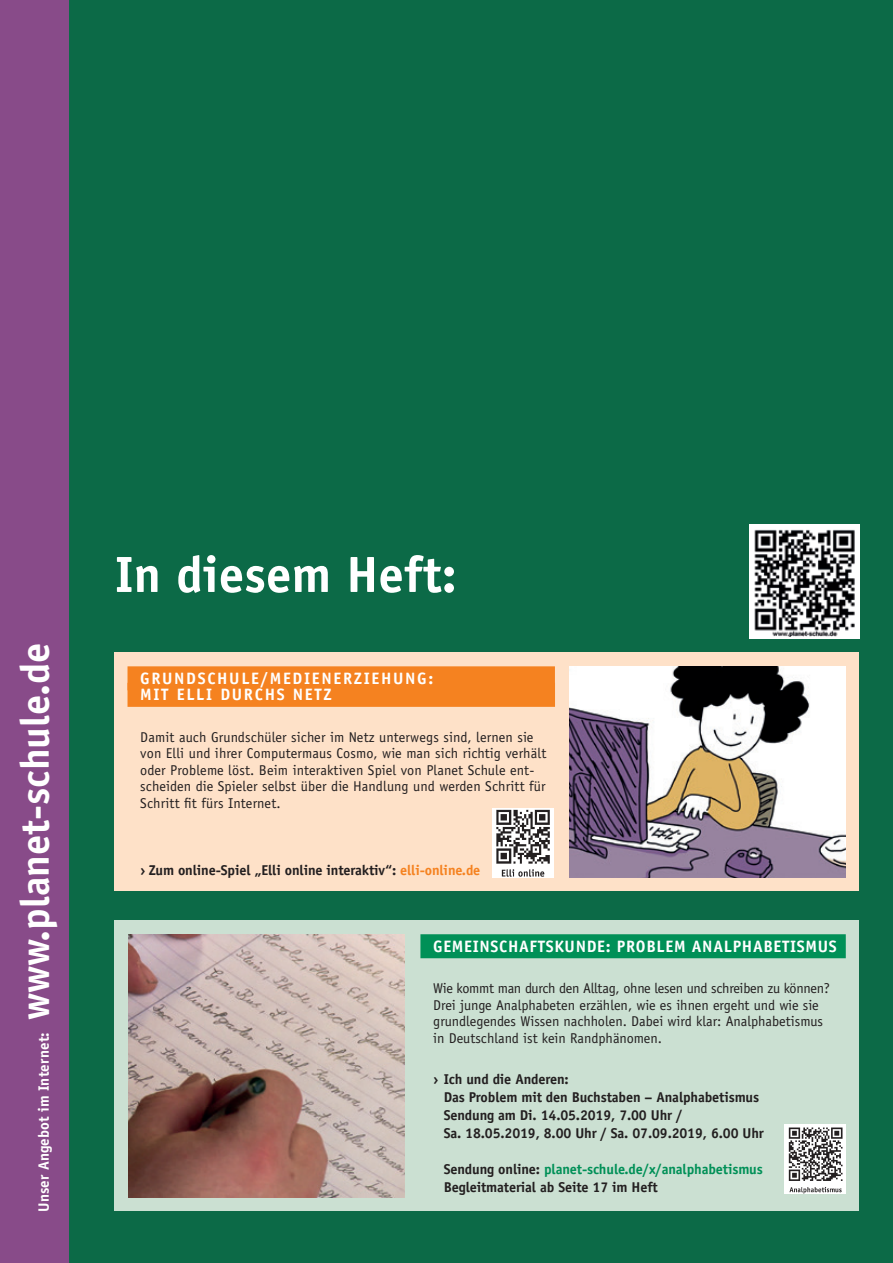
<style>
.page{position:relative;width:893px;height:1263px;background:#0c6a47}
.page>*{position:absolute;margin:0;border:0;box-sizing:border-box;transform-origin:0 0}
.Inhalt_Themen{font:700 51px "Officina Sans Std";color:#fff}
.Seitlicher_Text{font:700 40.5px "Officina Sans Std";color:#fff}
.Praxis_linksbündig_B{font:700 16.5px "Officina Sans Std";letter-spacing:.1em;color:#fff}
.Praxis_linksbündig_B-2{font:700 16.5px "Officina Sans Std";letter-spacing:.04em;color:#fff}
.Seitlicher_Text-2{font:700 15px "Officina Sans Std";letter-spacing:.01em;color:#fff}
.Text_U4_Sendungen_Ko{font:14.25px/16.5px "Officina Sans Std";letter-spacing:.01em;color:#231f20}
.Praxis_linksbündig_B-3{font:14.25px/16.5px "Officina Sans Std";color:#231f20}
.Praxis_linksbündig_B-4{font:700 14.25px/18px "Officina Sans Std";letter-spacing:-.01em;color:#231f20}
.Text_U4_Sendungen_Ko-2{font:700 14.25px "Officina Sans Std";letter-spacing:-.01em;color:#231f20}
.Praxis_linksbündig_B-5{font:700 14.25px "Officina Sans Std";letter-spacing:-.01em;color:#009057}
.s1{color:#f58220}
.s2{color:#231f20}
</style>
<div class="page">
<div style="left:0;top:0;width:68px;height:1263px;background:#884b89"></div>
<div style="left:115px;top:921px;width:744px;height:290px;background:#cbe0d2"></div>
<div style="left:749px;top:524px;width:110px;height:115px;background:#fff"></div>
<img style="left:754px;top:529px;width:101px;height:107px">
<div style="left:115px;top:653px;width:744px;height:238px;background:#fee1c8"></div>
<div style="left:128px;top:666px;width:427px;height:24px;background:#f58220"></div>
<div style="left:128px;top:683px;width:427px;height:24px;background:#f58220"></div>
<img style="left:570px;top:666px;width:276px;height:211px">
<div style="left:420px;top:934px;width:426px;height:24px;background:#009057"></div>
<img style="left:128px;top:934px;width:276px;height:263px">
<img style="left:785px;top:1124px;width:61px;height:70px">
<img style="left:493px;top:808px;width:61px;height:69px">
<p class="Seitlicher_Text" style="left:10px;top:1020px;width:379px;rotate:-90deg">www.planet-schule.de</p>
<p class="Seitlicher_Text-2" style="left:34px;top:1212px;width:181px;rotate:-90deg">Unser Angebot im Internet:</p>
<p class="Inhalt_Themen" style="left:115px;top:543px;width:343px">In diesem Heft:</p>
<p class="Praxis_linksbündig_B" style="left:140px;top:668px;width:294px">GRUNDSCHULE/MEDIENERZIEHUNG:</p>
<p class="Praxis_linksbündig_B" style="left:140px;top:684px;width:193px">MIT ELLI DURCHS NETZ</p>
<p class="Text_U4_Sendungen_Ko" style="left:140px;top:729px;width:408px">Damit auch Grundschüler sicher im Netz unterwegs sind, lernen sie von Elli und ihrer Computermaus Cosmo, wie man sich richtig verhält oder Probleme löst. Beim interaktiven Spiel von Planet Schule ent&shy;scheiden die Spieler selbst über die Handlung und werden Schritt für Schritt fit fürs Internet.</p>
<p class="Text_U4_Sendungen_Ko-2" style="left:140px;top:861px;width:342px">› Zum online-Spiel „Elli online interaktiv“: <span class="s1">elli-online.de</span></p>
<p class="Praxis_linksbündig_B-2" style="left:433px;top:936px;width:405px">GEMEINSCHAFTSKUNDE: PROBLEM ANALPHABETISMUS</p>
<p class="Praxis_linksbündig_B-3" style="left:433px;top:980px;width:398px">Wie kommt man durch den Alltag, ohne lesen und schreiben zu können?<br>Drei junge Analphabeten erzählen, wie es ihnen ergeht und wie sie grundlegendes Wissen nachholen. Dabei wird klar: Analphabetismus in Deutschland ist kein Randphänomen.</p>
<p class="Praxis_linksbündig_B-4" style="left:444px;top:1070px;width:317px;text-indent:-11px">› Ich und die Anderen:<br>Das Problem mit den Buchstaben – Analphabetismus</p>
<p class="Praxis_linksbündig_B-4" style="left:444px;top:1106px;width:322px">Sendung am Di. 14.05.2019, 7.00 Uhr /<br>Sa. 18.05.2019, 8.00 Uhr / Sa. 07.09.2019, 6.00 Uhr</p>
<p class="Praxis_linksbündig_B-5" style="left:444px;top:1160px;width:321px"><span class="s2">Sendung online:</span> planet-schule.de/x/analphabetismus</p>
<p class="Praxis_linksbündig_B-4" style="left:444px;top:1178px;width:216px">Begleitmaterial ab Seite 17 im Heft</p>
</div>
